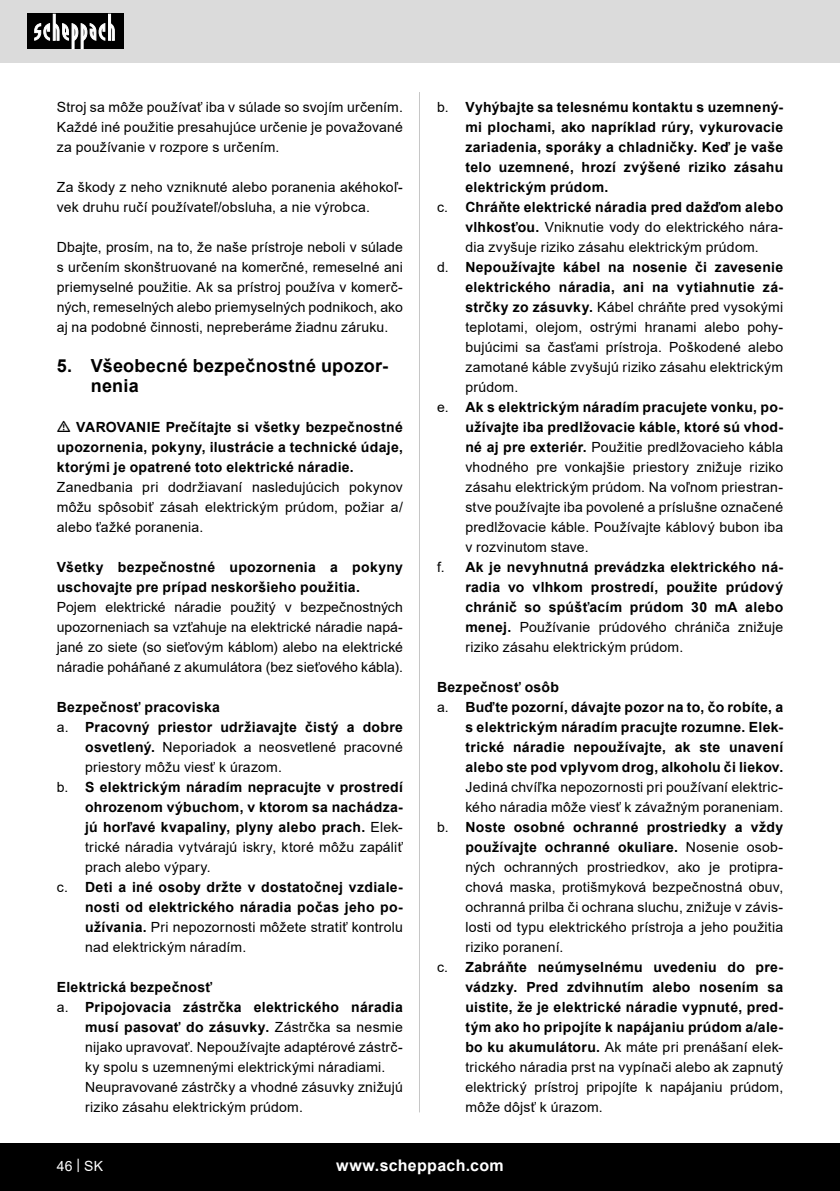
<style>
.page{position:relative;width:840px;height:1191px;background:#fff}
.page>*{position:absolute;margin:0;border:0;box-sizing:border-box;transform-origin:0 0}
.t1{font:700 18px/20px "Arial";letter-spacing:.015em;color:#000}
.t2{font:700 16px "Arial";letter-spacing:.02em;color:#fff}
.Aufzählung_Zahl{font:14px/20px "Arial";letter-spacing:.015em;color:#000;text-align:justify}
.Grundtext_Bold{font:700 14px/20px "Arial";letter-spacing:.02em;color:#000;text-align:justify}
.t3{font:14px "Arial";color:#fff}
.s1{font-weight:700}
.s2{font-weight:400}
</style>
<div class="page">
<div style="left:0;top:0;width:839px;height:63px;background:#dbdbdb"></div>
<div style="left:0;top:1143px;width:839px;height:48px;background:#000"></div>
<div style="left:27px;top:14px;width:96px;height:35px;background:#000"></div>
<svg style="left:34px;top:14px;width:81px;height:35px"></svg>
<hr style="left:419px;top:92px;width:1px;height:1020px;background:#c7c7c7">
<p class="Aufzählung_Zahl" style="left:57px;top:97px;width:347px">Stroj sa môže používať iba v súlade so svojím určením.<br>Každé iné použitie presahujúce určenie je považované za používanie v rozpore s určením.</p>
<p class="Aufzählung_Zahl" style="left:57px;top:177px;width:347px">Za škody z neho vzniknuté alebo poranenia akéhokoľ&shy;vek druhu ručí používateľ/obsluha, a nie výrobca.</p>
<p class="Aufzählung_Zahl" style="left:57px;top:237px;width:347px">Dbajte, prosím, na to, že naše prístroje neboli v súlade s určením skonštruované na komerčné, remeselné ani priemyselné použitie. Ak sa prístroj používa v komerč&shy;ných, remeselných alebo priemyselných podnikoch, ako aj na podobné činnosti, nepreberáme žiadnu záruku.</p>
<p class="t1" style="left:91px;top:356px;width:299px;text-indent:-34px">5. Všeobecné bezpečnostné upozor&shy;nenia</p>
<p class="Grundtext_Bold" style="left:57px;top:417px;width:347px;text-indent:20px">VAROVANIE Prečítajte si všetky bezpečnostné upozornenia, pokyny, ilustrácie a technické údaje, ktorými je opatrené toto elektrické náradie.</p>
<p class="Aufzählung_Zahl" style="left:57px;top:477px;width:347px">Zanedbania pri dodržiavaní nasledujúcich pokynov môžu spôsobiť zásah elektrickým prúdom, požiar a/ alebo ťažké poranenia.</p>
<p class="Grundtext_Bold" style="left:57px;top:557px;width:347px">Všetky bezpečnostné upozornenia a pokyny uschovajte pre prípad neskoršieho použitia.</p>
<p class="Aufzählung_Zahl" style="left:57px;top:597px;width:347px">Pojem elektrické náradie použitý v bezpečnostných upozorneniach sa vzťahuje na elektrické náradie napá&shy;jané zo siete (so sieťovým káblom) alebo na elektrické náradie poháňané z akumulátora (bez sieťového kábla).</p>
<p class="Grundtext_Bold" style="left:57px;top:697px;width:165px">Bezpečnosť pracoviska</p>
<p class="Aufzählung_Zahl" style="left:85px;top:717px;width:319px;text-indent:-28px">a. <span class="s1">Pracovný priestor udržiavajte čistý a dobre osvetlený.</span> Neporiadok a neosvetlené pracovné priestory môžu viesť k úrazom.</p>
<p class="Grundtext_Bold" style="left:85px;top:777px;width:319px;text-indent:-28px"><span class="s2">b.</span> S elektrickým náradím nepracujte v prostredí ohrozenom výbuchom, v ktorom sa nachádza&shy;jú horľavé kvapaliny, plyny alebo prach. <span class="s2">Elek&shy;trické náradia vytvárajú iskry, ktoré môžu zapáliť prach alebo výpary.</span></p>
<p class="Grundtext_Bold" style="left:85px;top:877px;width:319px;text-indent:-28px"><span class="s2">c.</span> Deti a iné osoby držte v dostatočnej vzdiale&shy;nosti od elektrického náradia počas jeho po&shy;užívania. <span class="s2">Pri nepozornosti môžete stratiť kontrolu nad elektrickým náradím.</span></p>
<p class="Grundtext_Bold" style="left:57px;top:977px;width:157px">Elektrická bezpečnosť</p>
<p class="Aufzählung_Zahl" style="left:85px;top:997px;width:319px;text-indent:-28px">a. <span class="s1">Pripojovacia zástrčka elektrického náradia musí pasovať do zásuvky.</span> Zástrčka sa nesmie nijako upravovať. Nepoužívajte adaptérové zástrč&shy;ky spolu s uzemnenými elektrickými náradiami.</p>
<p class="Aufzählung_Zahl" style="left:85px;top:1077px;width:319px">Neupravované zástrčky a vhodné zásuvky znižujú riziko zásahu elektrickým prúdom.</p>
<p class="Grundtext_Bold" style="left:465px;top:97px;width:319px;text-indent:-28px"><span class="s2">b.</span> Vyhýbajte sa telesnému kontaktu s uzemnený&shy;mi plochami, ako napríklad rúry, vykurovacie zariadenia, sporáky a chladničky. Keď je vaše telo uzemnené, hrozí zvýšené riziko zásahu elektrickým prúdom.</p>
<p class="Aufzählung_Zahl" style="left:465px;top:197px;width:319px;text-indent:-28px">c. <span class="s1">Chráňte elektrické náradia pred dažďom alebo vlhkosťou.</span> Vniknutie vody do elektrického nára&shy;dia zvyšuje riziko zásahu elektrickým prúdom.</p>
<p class="Aufzählung_Zahl" style="left:465px;top:257px;width:319px;text-indent:-28px">d. <span class="s1">Nepoužívajte kábel na nosenie či zavesenie elektrického náradia, ani na vytiahnutie zá&shy;strčky zo zásuvky.</span> Kábel chráňte pred vysokými teplotami, olejom, ostrými hranami alebo pohy&shy;bujúcimi sa časťami prístroja. Poškodené alebo zamotané káble zvyšujú riziko zásahu elektrickým prúdom.</p>
<p class="Aufzählung_Zahl" style="left:465px;top:397px;width:319px;text-indent:-28px">e. <span class="s1">Ak s elektrickým náradím pracujete vonku, po&shy;užívajte iba predlžovacie káble, ktoré sú vhod&shy;né aj pre exteriér.</span> Použitie predlžovacieho kábla vhodného pre vonkajšie priestory znižuje riziko zásahu elektrickým prúdom. Na voľnom priestran&shy;stve používajte iba povolené a príslušne označené predlžovacie káble. Používajte káblový bubon iba v rozvinutom stave.</p>
<p class="Grundtext_Bold" style="left:465px;top:557px;width:319px;text-indent:-28px"><span class="s2">f.</span> Ak je nevyhnutná prevádzka elektrického ná&shy;radia vo vlhkom prostredí, použite prúdový chránič so spúšťacím prúdom 30 mA alebo menej. <span class="s2">Používanie prúdového chrániča znižuje riziko zásahu elektrickým prúdom.</span></p>
<p class="Grundtext_Bold" style="left:437px;top:677px;width:123px">Bezpečnosť osôb</p>
<p class="Grundtext_Bold" style="left:465px;top:697px;width:319px;text-indent:-28px"><span class="s2">a.</span> Buďte pozorní, dávajte pozor na to, čo robíte, a s elektrickým náradím pracujte rozumne. Elek&shy;trické náradie nepoužívajte, ak ste unavení alebo ste pod vplyvom drog, alkoholu či liekov.<br><span class="s2">Jediná chvíľka nepozornosti pri používaní elektric&shy;kého náradia môže viesť k závažným poraneniam.</span></p>
<p class="Aufzählung_Zahl" style="left:465px;top:817px;width:319px;text-indent:-28px">b. <span class="s1">Noste osobné ochranné prostriedky a vždy používajte ochranné okuliare.</span> Nosenie osob&shy;ných ochranných prostriedkov, ako je protipra&shy;chová maska, protišmyková bezpečnostná obuv, ochranná prilba či ochrana sluchu, znižuje v závis&shy;losti od typu elektrického prístroja a jeho použitia riziko poranení.</p>
<p class="Grundtext_Bold" style="left:465px;top:957px;width:319px;text-indent:-28px"><span class="s2">c.</span> Zabráňte neúmyselnému uvedeniu do pre&shy;vádzky. Pred zdvihnutím alebo nosením sa uistite, že je elektrické náradie vypnuté, pred&shy;tým ako ho pripojíte k napájaniu prúdom a/ale&shy;bo ku akumulátoru. <span class="s2">Ak máte pri prenášaní elek&shy;trického náradia prst na vypínači alebo ak zapnutý elektrický prístroj pripojíte k napájaniu prúdom, môže dôjsť k úrazom.</span></p>
<p class="t3" style="left:57px;top:1156px;width:48px">46 | SK</p>
<p class="t2" style="left:336px;top:1154px;width:169px">www.scheppach.com</p>
</div>
